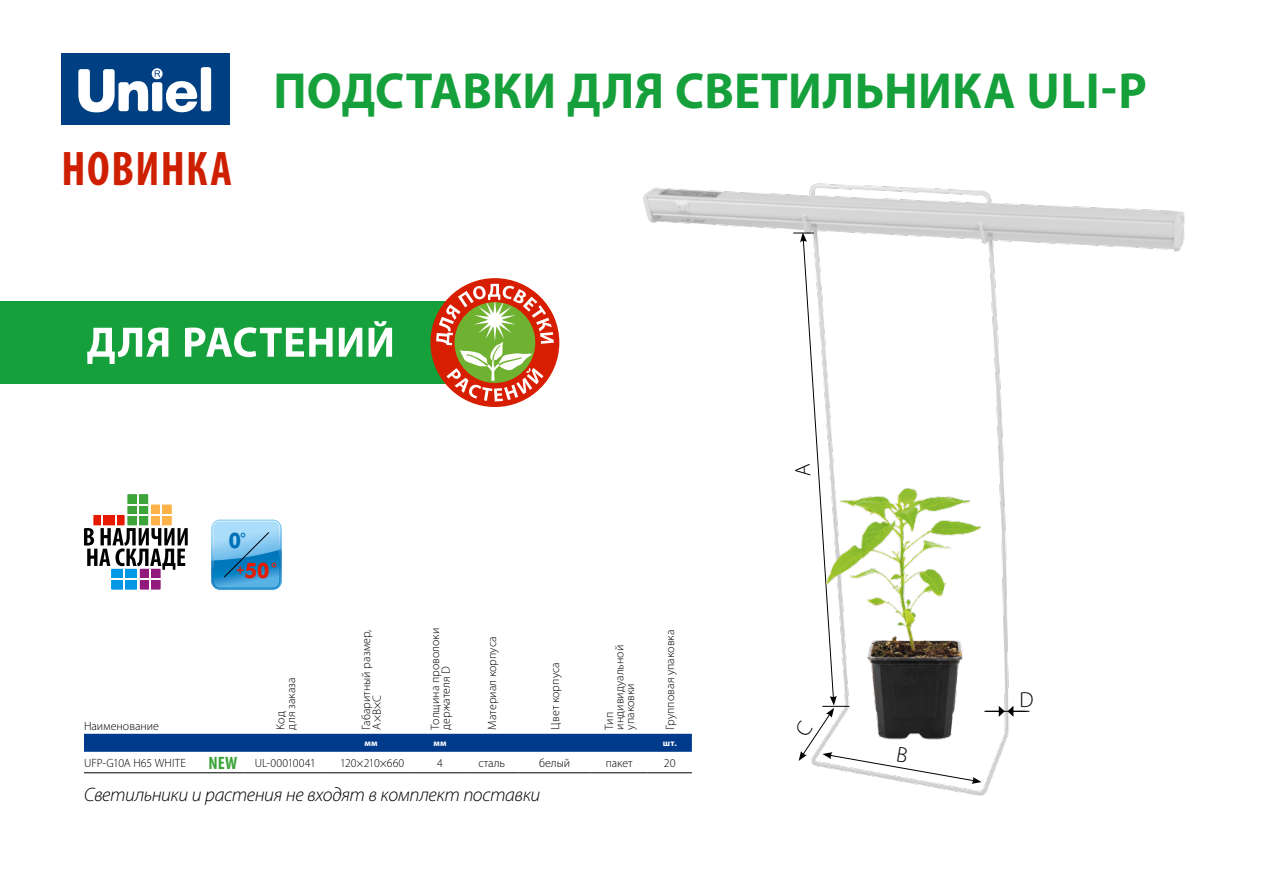
<style>
.page{position:relative;width:1263px;height:893px;background:#fff}
.page>*{position:absolute;margin:0;border:0;box-sizing:border-box;transform-origin:0 0}
.t1{font:700 51px "Myriad Pro";letter-spacing:.005em;color:#15a03b;scale:.96 1}
.t2{font:700 condensed 48.9px "Myriad Pro";letter-spacing:.03em;color:#ce1f00;scale:.96 1}
.t3{font:300 21.75px "Myriad Pro";color:#000}
.t4{font:700 21.45px/29.8px "Futuris C";color:#e71a00;scale:.95 1}
.t5{font:italic 300 19.5px "Myriad Pro";letter-spacing:-.02em;color:#000}
.t6{font:300 12px/10.5px "Myriad Pro";letter-spacing:.005em;color:#000}
.t7{font:300 12px "Myriad Pro";letter-spacing:-.025em;color:#000}
.t8{font:700 9px "Myriad Pro";color:#fff}
.s1{color:#0070b8}
.s2{font-size:13.95px}
.s3{font-weight:700;font-stretch:condensed;font-size:18px;color:#3ca439}
</style>
<div class="page">
<div style="left:0;top:301px;width:451px;height:83px;background:#15a03b"></div>
<svg style="left:87px;top:328px;width:81px;height:36px"></svg>
<svg style="left:185px;top:327px;width:148px;height:30px"></svg>
<svg style="left:339px;top:328px;width:23px;height:29px"></svg>
<svg style="left:369px;top:321px;width:23px;height:36px"></svg>
<div style="left:61px;top:53px;width:168px;height:72px;background:#004082"></div>
<div style="left:201px;top:67px;width:10px;height:44px;background:#fff;border-radius:3px"></div>
<svg style="left:78px;top:68px;width:119px;height:44px"></svg>
<div style="left:151px;top:504px;width:21px;height:21px;background:#fcb246"></div>
<hr style="left:160px;top:504px;width:2px;height:21px;background:#fff">
<hr style="left:151px;top:514px;width:21px;height:2px;background:#fff">
<div style="left:127px;top:494px;width:21px;height:31px;background:#3ca439"></div>
<hr style="left:137px;top:494px;width:2px;height:31px;background:#fff">
<hr style="left:127px;top:514px;width:21px;height:2px;background:#fff">
<svg style="left:127px;top:504px;width:21px;height:1px"></svg>
<svg style="left:84px;top:515px;width:104px;height:55px"></svg>
<div style="left:140px;top:569px;width:21px;height:21px;background:#921a7c"></div>
<hr style="left:149px;top:569px;width:2px;height:21px;background:#fff">
<hr style="left:140px;top:578px;width:21px;height:2px;background:#fff">
<div style="left:111px;top:569px;width:26px;height:21px;background:#0097e5"></div>
<hr style="left:123px;top:569px;width:2px;height:21px;background:#fff">
<hr style="left:111px;top:578px;width:26px;height:2px;background:#fff">
<div style="left:430px;top:278px;width:129px;height:129px;background:#d71e00;border-radius:50%"></div>
<svg style="left:436px;top:284px;width:118px;height:117px"></svg>
<svg style="left:211px;top:520px;width:70px;height:70px;background:#5fb0dd"></svg>
<div style="left:84px;top:734px;width:536px;height:18px;background:#003b8b"></div>
<hr style="left:84px;top:772px;width:118px;height:1px;background:#000">
<hr style="left:202px;top:772px;width:42px;height:1px;background:#000">
<hr style="left:244px;top:772px;width:83px;height:1px;background:#000">
<hr style="left:465px;top:772px;width:54px;height:1px;background:#000">
<hr style="left:519px;top:772px;width:72px;height:1px;background:#000">
<hr style="left:591px;top:772px;width:57px;height:1px;background:#000">
<hr style="left:327px;top:772px;width:88px;height:1px;background:#000">
<hr style="left:415px;top:772px;width:50px;height:1px;background:#000">
<img style="left:620px;top:183px;width:565px;height:613px">
<hr style="left:984px;top:711px;width:45px;height:1px;background:#000">
<svg style="left:793px;top:232px;width:233px;height:552px"></svg>
<h2 class="t2" style="left:61px;top:138px;width:179px">НОВИНКА</h2>
<h1 class="t1" style="left:273px;top:57px;width:911px">Подставки для светильника ULI-P</h1>
<p class="t6" style="left:84px;top:720px;width:77px">Наименование</p>
<h3 class="t4" style="left:236px;top:526px;width:46px;text-indent:-7px"><span class="s1">0</span><sup>° </sup><span class="s2">+</span>50<sup>°</sup></h3>
<p class="t6" style="left:276px;top:729px;width:54px;rotate:-90deg">Код<br>для заказа</p>
<p class="t6" style="left:361px;top:729px;width:101px;rotate:-90deg">Габаритный размер,<br>А×B×C</p>
<p class="t6" style="left:430px;top:729px;width:103px;rotate:-90deg">Толщина проволоки держателя D</p>
<p class="t6" style="left:487px;top:729px;width:95px;rotate:-90deg">Материал корпуса</p>
<p class="t6" style="left:550px;top:729px;width:69px;rotate:-90deg">Цвет корпуса</p>
<p class="t6" style="left:604px;top:729px;width:86px;rotate:-90deg">Тип индивидуальной упаковки</p>
<p class="t6" style="left:665px;top:729px;width:101px;rotate:-90deg">Групповая упаковка</p>
<p class="t8" style="left:364px;top:737px;width:15px">мм</p>
<p class="t8" style="left:433px;top:737px;width:15px">мм</p>
<p class="t8" style="left:663px;top:737px;width:15px">шт.</p>
<p class="t6" style="left:84px;top:758px;width:103px">UFP-G10A H65 WHITE</p>
<p class="t6" style="left:209px;top:758px;width:109px"><span class="s3">NEW</span> UL-00010041</p>
<p class="t7" style="left:340px;top:756px;width:66px">120×210×660</p>
<p class="t6" style="left:437px;top:758px;width:7px">4</p>
<p class="t6" style="left:478px;top:758px;width:28px">сталь</p>
<p class="t6" style="left:539px;top:758px;width:33px">белый</p>
<p class="t6" style="left:606px;top:758px;width:28px">пакет</p>
<p class="t6" style="left:664px;top:758px;width:13px">20</p>
<h3 class="t5" style="left:84px;top:784px;width:458px">Светильники и растения не входят в комплект поставки</h3>
<h3 class="t3" style="left:1019px;top:688px;width:16px">D</h3>
</div>
